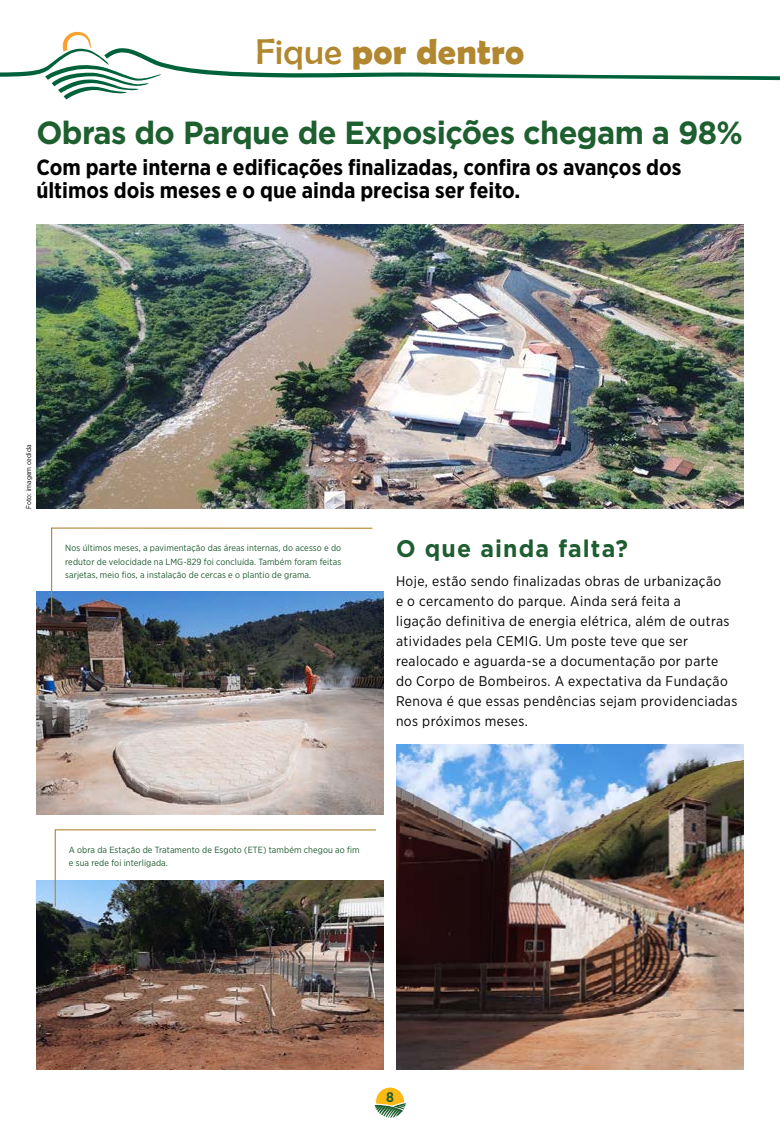
<style>
.page{position:relative;width:780px;height:1126px;background:#fff}
.page>*{position:absolute;margin:0;border:0;box-sizing:border-box;transform-origin:0 0}
.t1{font:700 36px "Berlin Sans FB Demi";letter-spacing:.01em;color:#b18730}
.t2{font:700 32px "Gotham";letter-spacing:-.02em;color:#1e5f2f;scale:.96 1}
.t3{font:700 24px "Gotham";letter-spacing:.05em;color:#1e5d2f;scale:.96 1}
.t4{font:700 22px/23px "Gotham Narrow";color:#000}
.t5{font:14px/20px "Gotham Narrow";letter-spacing:.03em;color:#000}
.t6{font:700 14px "Gotham Narrow";color:#1e5f2f}
.t7{font:9px/13.6px "Gotham Narrow";letter-spacing:.01em;color:#1d5a2e;text-align:justify}
.t8{font:7px "Gotham Narrow";letter-spacing:.01em;color:#000}
.s1{font-family:"Berlin Sans FB";font-weight:400}
</style>
<div class="page">
<img style="left:36px;top:225px;width:707px;height:283px">
<img style="left:396px;top:744px;width:348px;height:325px">
<img style="left:36px;top:591px;width:348px;height:223px">
<img style="left:36px;top:880px;width:348px;height:189px">
<svg style="left:50px;top:527px;width:323px;height:91px"></svg>
<svg style="left:54px;top:829px;width:323px;height:78px"></svg>
<svg style="left:0;top:32px;width:780px;height:67px"></svg>
<svg style="left:374px;top:1087px;width:32px;height:30px"></svg>
<h1 class="t1" style="left:256px;top:31px;width:270px"><span class="s1">Fique</span> por dentro</h1>
<h2 class="t2" style="left:36px;top:111px;width:737px">Obras do Parque de Exposições chegam a 98%</h2>
<h3 class="t4" style="left:36px;top:156px;width:646px">Com parte interna e edificações finalizadas, confira os avanços dos últimos dois meses e o que ainda precisa ser feito.</h3>
<p class="t8" style="left:24px;top:509px;width:66px;rotate:-90deg">Foto: imagem cedida</p>
<p class="t7" style="left:65px;top:540px;width:277px">Nos últimos meses, a pavimentação das áreas internas, do acesso e do redutor de velocidade na LMG-829 foi concluída. Também foram feitas sarjetas, meio fios, a instalação de cercas e o plantio de grama.</p>
<h3 class="t3" style="left:396px;top:532px;width:243px">O que ainda falta?</h3>
<p class="t5" style="left:396px;top:570px;width:343px">Hoje, estão sendo finalizadas obras de urbanização<br>e o cercamento do parque. Ainda será feita a<br>ligação definitiva de energia elétrica, além de outras atividades pela CEMIG. Um poste teve que ser realocado e aguarda-se a documentação por parte do Corpo de Bombeiros. A expectativa da Fundação Renova é que essas pendências sejam providenciadas nos próximos meses.</p>
<p class="t7" style="left:69px;top:842px;width:292px">A obra da Estação de Tratamento de Esgoto (ETE) também chegou ao fim e sua rede foi interligada.</p>
<p class="t6" style="left:386px;top:1088px;width:9px">8</p>
</div>
